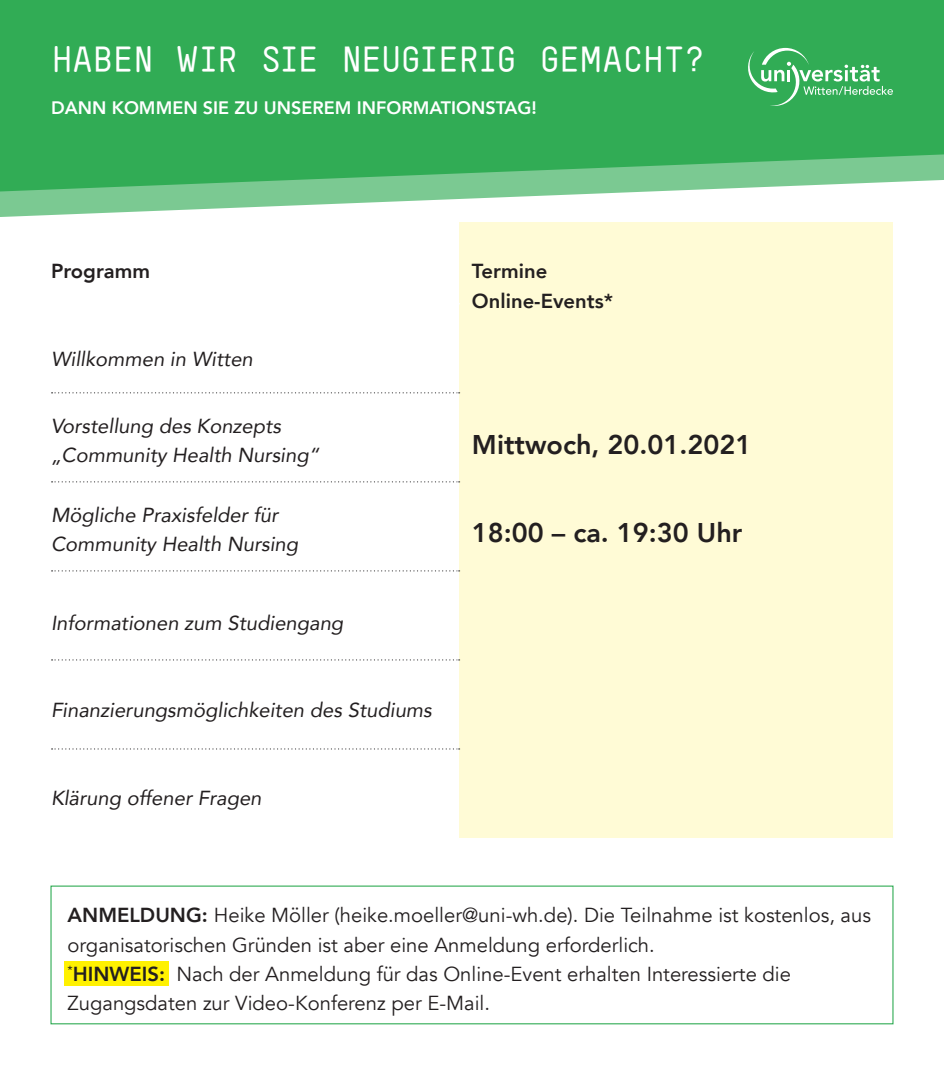
<style>
.page{position:relative;width:944px;height:1085px;background:#fff}
.page>*{position:absolute;margin:0;border:0;box-sizing:border-box;transform-origin:0 0}
.HEADLINE{font:700 36px "TSTAR Mono Round";letter-spacing:-.04em;color:#fff}
.Fließtext{font:800 27px "Avenir";color:#231f20}
.Fließtext-2{font:20.25px/29.2px "Avenir";color:#231f20}
.Fließtext-3{font:italic 20.25px "Avenir";color:#231f20}
.Fließtext-4{font:800 20.25px "Avenir";color:#231f20}
.Fließtext-5{font:800 18px "Avenir";color:#fff}
.s1{font-weight:800}
</style>
<div class="page">
<svg style="left:0;top:191px;width:661px;height:26px"></svg>
<svg style="left:0;top:0;width:944px;height:191px;background:#39af5b"></svg>
<div style="left:64px;top:961px;width:105px;height:24px;background:#fff101"></div>
<svg style="left:748px;top:48px;width:145px;height:58px;background:#51b96f"></svg>
<div style="left:50px;top:885px;width:843px;height:139px;border:1px solid #31ac55"></div>
<div style="left:459px;top:222px;width:434px;height:615px;background:#fffbd6"></div>
<svg style="left:52px;top:392px;width:408px;height:1px"></svg>
<svg style="left:52px;top:481px;width:408px;height:1px"></svg>
<svg style="left:52px;top:570px;width:408px;height:1px"></svg>
<svg style="left:52px;top:659px;width:408px;height:1px"></svg>
<svg style="left:52px;top:748px;width:408px;height:1px"></svg>
<p class="HEADLINE" style="left:52px;top:37px;width:655px">HABEN WIR SIE NEUGIERIG GEMACHT?</p>
<p class="Fließtext-5" style="left:51px;top:94px;width:487px">DANN KOMMEN SIE ZU UNSEREM INFORMATIONSTAG!</p>
<p class="Fließtext-4" style="left:51px;top:255px;width:100px">Programm</p>
<p class="Fließtext-4" style="left:472px;top:255px;width:77px">Termine</p>
<p class="Fließtext-4" style="left:472px;top:285px;width:143px">Online-Events*</p>
<p class="Fließtext-3" style="left:51px;top:346px;width:203px">Willkommen in Witten</p>
<p class="Fließtext-3" style="left:51px;top:413px;width:231px">Vorstellung des Konzepts</p>
<p class="Fließtext-3" style="left:51px;top:442px;width:270px">„Community Health Nursing“</p>
<p class="Fließtext-3" style="left:51px;top:502px;width:229px">Mögliche Praxisfelder für</p>
<p class="Fließtext-3" style="left:51px;top:531px;width:249px">Community Health Nursing</p>
<p class="Fließtext-3" style="left:51px;top:610px;width:294px">Informationen zum Studiengang</p>
<p class="Fließtext-3" style="left:51px;top:697px;width:382px">Finanzierungsmöglichkeiten des Studiums</p>
<p class="Fließtext-3" style="left:51px;top:785px;width:212px">Klärung offener Fragen</p>
<p class="Fließtext" style="left:472px;top:423px;width:281px">Mittwoch, 20.01.2021</p>
<p class="Fließtext" style="left:472px;top:511px;width:272px">18:00 – ca. 19:30 Uhr</p>
<p class="Fließtext-2" style="left:68px;top:900px;width:805px"><span class="s1">ANMELDUNG:</span> Heike Möller (heike.moeller@uni-wh.de). Die Teilnahme ist kostenlos, aus organisatorischen Gründen ist aber eine Anmeldung erforderlich.</p>
<p class="Fließtext-2" style="left:68px;top:959px;width:725px"><sup>*</sup><span class="s1">HINWEIS:</span> Nach der Anmeldung für das Online-Event erhalten Interessierte die<br>Zugangsdaten zur Video-Konferenz per E-Mail.</p>
</div>
